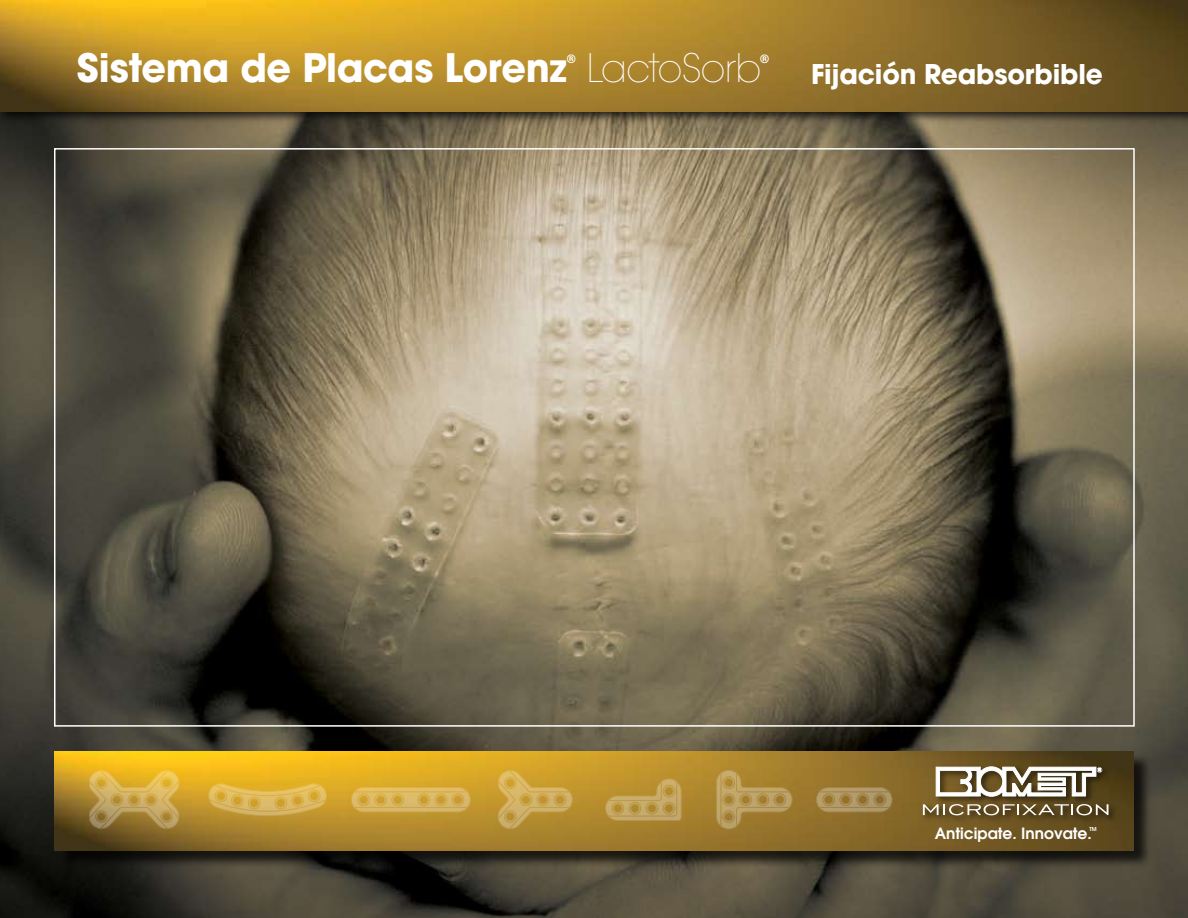
<style>
.page{position:relative;width:1188px;height:918px;background:#fff}
.page>*{position:absolute;margin:0;border:0;box-sizing:border-box;transform-origin:0 0}
.t1{font:700 39px "Avant Garde";letter-spacing:-.01em;color:#fff}
.t2{font:200 39px "Avant Garde";letter-spacing:-.02em;color:#fff}
.t3{font:700 27px "Avant Garde";letter-spacing:-.005em;color:#fff}
.t4{font:600 15.45px "Avant Garde";color:#fff}
.t5{font:700 11.4px "Avant Garde";color:#fff}
.t6{font:600 5.4px "Avant Garde";color:#fff}
</style>
<div class="page">
<img style="left:0;top:126px;width:1188px;height:792px">
<div style="left:56px;top:753px;width:1098px;height:118px;background:#000;opacity:.75"></div>
<img style="left:55px;top:751px;width:1078px;height:99px">
<div style="left:919px;top:763px;width:200px;height:63px;background:#000;opacity:.75"></div>
<svg style="left:936px;top:767px;width:166px;height:30px"></svg>
<svg style="left:923px;top:804px;width:185px;height:11px;background:#8a7b5c"></svg>
<div style="left:0;top:0;width:1188px;height:126px;background:#000;opacity:.75"></div>
<img style="left:0;top:0;width:1188px;height:112px">
<svg style="left:498px;top:770px;width:75px;height:59px;background:#c7a246"></svg>
<svg style="left:605px;top:779px;width:77px;height:42px;background:#be9b4c"></svg>
<svg style="left:89px;top:770px;width:90px;height:59px;background:#c4a048"></svg>
<svg style="left:716px;top:770px;width:77px;height:59px;background:#ad8d46"></svg>
<svg style="left:351px;top:787px;width:120px;height:25px;background:#d7b157"></svg>
<svg style="left:816px;top:787px;width:76px;height:25px;background:#a78c56"></svg>
<svg style="left:208px;top:783px;width:119px;height:36px;background:#d6ad49"></svg>
<p class="t1" style="left:77px;top:42px;width:491px">Sistema de Placas Lorenz</p>
<p class="t5" style="left:567px;top:52px;width:10px">®</p>
<p class="t2" style="left:587px;top:45px;width:176px">LactoSorb</p>
<p class="t5" style="left:760px;top:52px;width:10px">®</p>
<p class="t3" style="left:811px;top:57px;width:293px">Fijación Reabsorbible</p>
<p class="t4" style="left:935px;top:823px;width:159px">Anticipate. Innovate.</p>
<p class="t6" style="left:1089px;top:826px;width:9px">TM</p>
</div>
